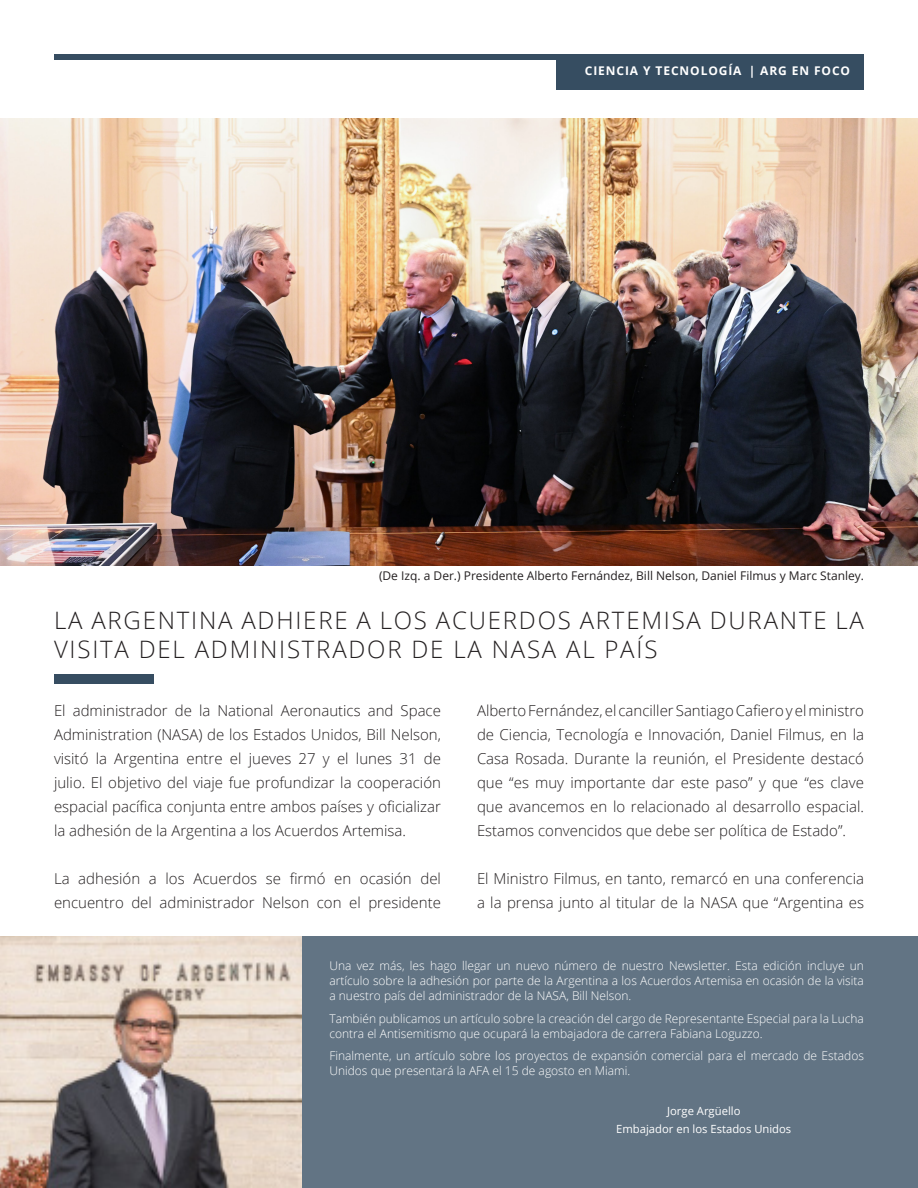
<style>
.page{position:relative;width:918px;height:1188px;background:#fff}
.page>*{position:absolute;margin:0;border:0;box-sizing:border-box;transform-origin:0 0}
.headline{font:300 24px/28.8px "Open Sans";letter-spacing:.075em;color:#231f20}
.main_text{font:300 15px/24px "Open Sans";color:#231f20;text-align:justify}
.t1{font:300 12px/15px "Open Sans";color:#fff}
.image_data{font:12px "Open Sans";color:#231f20}
.t2{font:700 12px "Open Sans";letter-spacing:.075em;color:#fff}
.t3{font:11.25px "Open Sans";color:#fff}
</style>
<div class="page">
<div style="left:54px;top:54px;width:810px;height:5px;background:#364d61"></div>
<div style="left:556px;top:54px;width:308px;height:36px;background:#364d61"></div>
<img style="left:0;top:118px;width:918px;height:447px">
<div style="left:54px;top:674px;width:100px;height:9px;background:#364d61"></div>
<div style="left:54px;top:936px;width:864px;height:252px;background:#627484"></div>
<img style="left:0;top:936px;width:302px;height:252px">
<p class="t2" style="left:585px;top:62px;width:23px">CIENC</p>
<p class="t2" style="left:625px;top:62px;width:48px">IA Y TECNO</p>
<p class="t2" style="left:701px;top:62px;width:151px">LOG ÍA | ARG EN FOCO</p>
<p class="image_data" style="left:379px;top:567px;width:487px">(De Izq. a Der.) Presidente Alberto Fernández, Bill Nelson, Daniel Filmus y Marc Stanley.</p>
<p class="headline" style="left:54px;top:605px;width:811px">LA ARGENTINA ADHIERE A LOS ACUERDOS ARTEMISA DURANTE LA<br>VISITA DEL ADMINISTRADOR DE LA NASA AL PAÍS</p>
<p class="main_text" style="left:54px;top:698px;width:389px">El administrador de la National Aeronautics and Space Administration (NASA) de los Estados Unidos, Bill Nelson, visitó la Argentina entre el jueves 27 y el lunes 31 de julio. El objetivo del viaje fue profundizar la cooperación espacial pacífica conjunta entre ambos países y oficializar la adhesión de la Argentina a los Acuerdos Artemisa.</p>
<p class="main_text" style="left:54px;top:866px;width:389px">La adhesión a los Acuerdos se firmó en ocasión del encuentro del administrador Nelson con el presidente</p>
<p class="main_text" style="left:477px;top:698px;width:389px">Alberto Fernández, el canciller Santiago Cafiero y el ministro de Ciencia, Tecnología e Innovación, Daniel Filmus, en la Casa Rosada. Durante la reunión, el Presidente destacó que “es muy importante dar este paso” y que “es clave que avancemos en lo relacionado al desarrollo espacial.<br>Estamos convencidos que debe ser política de Estado”.</p>
<p class="main_text" style="left:477px;top:866px;width:389px">El Ministro Filmus, en tanto, remarcó en una conferencia a la prensa junto al titular de la NASA que “Argentina es</p>
<p class="t1" style="left:329px;top:958px;width:536px;text-align:justify">Una vez más, les hago llegar un nuevo número de nuestro Newsletter. Esta edición incluye un artículo sobre la adhesión por parte de la Argentina a los Acuerdos Artemisa en ocasión de la visita a nuestro país del administrador de la NASA, Bill Nelson.</p>
<p class="t1" style="left:329px;top:1011px;width:536px">También publicamos un artículo sobre la creación del cargo de Representante Especial para la Lucha contra el Antisemitismo que ocupará la embajadora de carrera Fabiana Loguzzo.</p>
<p class="t1" style="left:329px;top:1048px;width:536px">Finalmente, un artículo sobre los proyectos de expansión comercial para el mercado de Estados<br>Unidos que presentará la AFA el 15 de agosto en Miami.</p>
<p class="t3" style="left:667px;top:1103px;width:75px">Jorge Argüello</p>
<p class="t3" style="left:616px;top:1121px;width:177px">Embajador en los Estados Unidos</p>
</div>
